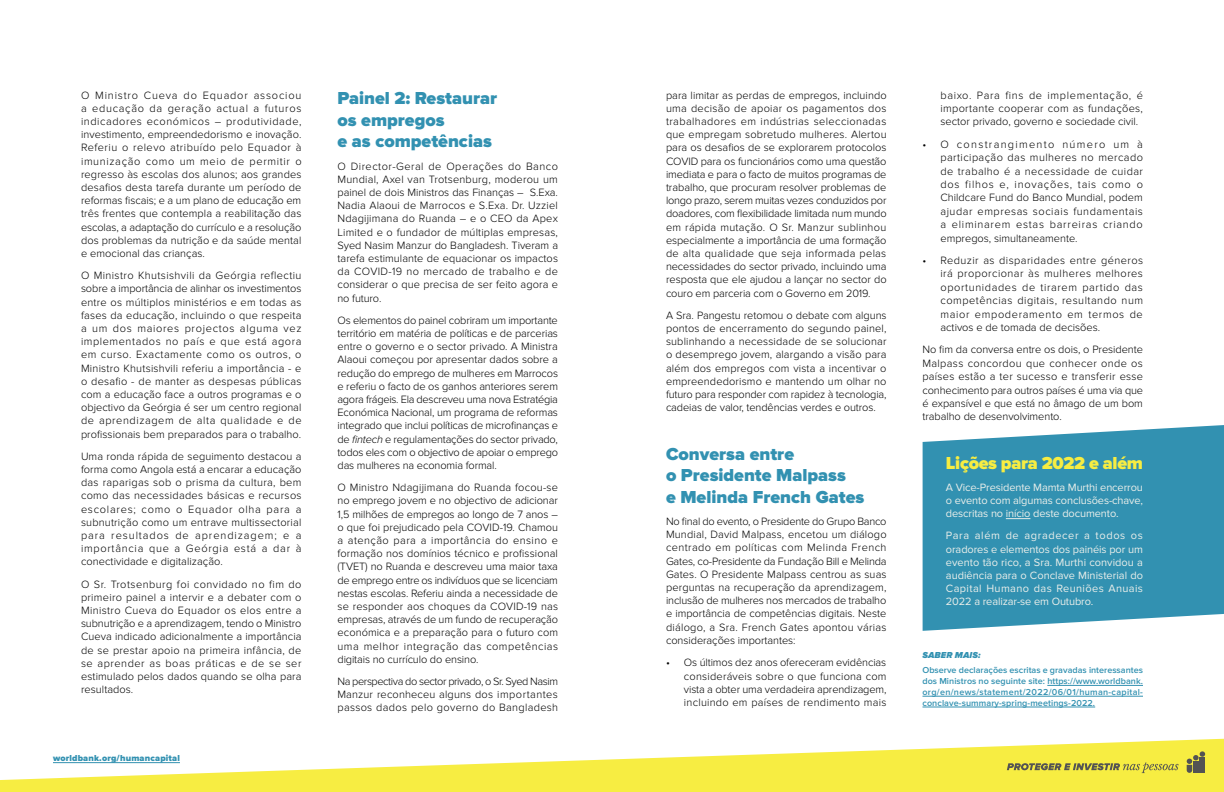
<style>
.page{position:relative;width:1224px;height:792px;background:#fff}
.page>*{position:absolute;margin:0;border:0;box-sizing:border-box;transform-origin:0 0}
.t1{font:900 18px/21.6px "Proxima Nova";color:#3291b1}
.t2{font:900 18px "Proxima Nova";letter-spacing:-.02em;color:#f7ed42}
.t3{font:300 11px/13.2px "Proxima Nova";letter-spacing:.005em;color:#000;text-align:justify}
.t4{font:11px/13.2px "Proxima Nova";letter-spacing:-.01em;color:#e9eeea;text-align:justify}
.t5{font:600 9px/10.8px "Proxima Nova";letter-spacing:.01em;color:#3291b1;text-align:justify}
.t6{font:900 9px "Proxima Nova";letter-spacing:.02em;color:#3291b1}
.t7{font:italic 900 9px "Proxima Nova";letter-spacing:.01em;color:#3291b1}
.s1{font-style:italic}
</style>
<div class="page">
<svg style="left:923px;top:425px;width:301px;height:206px;background:#439ab7"></svg>
<svg style="left:1006px;top:518px;width:24px;height:1px"></svg>
<svg style="left:0;top:739px;width:1224px;height:53px;fill:#f7ed42"></svg>
<svg style="left:1187px;top:751px;width:18px;height:22px"></svg>
<svg style="left:1007px;top:762px;width:172px;height:11px;background:#c0b947"></svg>
<hr style="left:1047px;top:685px;width:96px;height:1px;background:#3291b1">
<hr style="left:922px;top:696px;width:221px;height:1px;background:#3291b1">
<hr style="left:922px;top:707px;width:173px;height:1px;background:#3291b1">
<hr style="left:53px;top:762px;width:127px;height:1px;background:#3291b1">
<p class="t3" style="left:81px;top:89px;width:222px">O Ministro Cueva do Equador associou a educação da geração actual a futuros indicadores económicos – produtividade, investimento, empreendedorismo e inovação.<br>Referiu o relevo atribuído pelo Equador à imunização como um meio de permitir o regresso às escolas dos alunos; aos grandes desafios desta tarefa durante um período de reformas fiscais; e a um plano de educação em três frentes que contempla a reabilitação das escolas, a adaptação do currículo e a resolução dos problemas da nutrição e da saúde mental e emocional das crianças.</p>
<p class="t3" style="left:81px;top:269px;width:222px">O Ministro Khutsishvili da Geórgia reflectiu sobre a importância de alinhar os investimentos entre os múltiplos ministérios e em todas as fases da educação, incluindo o que respeita a um dos maiores projectos alguma vez implementados no país e que está agora em curso. Exactamente como os outros, o Ministro Khutsishvili referiu a importância - e o desafio - de manter as despesas públicas com a educação face a outros programas e o objectivo da Geórgia é ser um centro regional de aprendizagem de alta qualidade e de profissionais bem preparados para o trabalho.</p>
<p class="t3" style="left:81px;top:450px;width:222px">Uma ronda rápida de seguimento destacou a forma como Angola está a encarar a educação das raparigas sob o prisma da cultura, bem como das necessidades básicas e recursos escolares; como o Equador olha para a subnutrição como um entrave multissectorial para resultados de aprendizagem; e a importância que a Geórgia está a dar à conectividade e digitalização.</p>
<p class="t3" style="left:81px;top:578px;width:222px">O Sr. Trotsenburg foi convidado no fim do primeiro painel a intervir e a debater com o Ministro Cueva do Equador os elos entre a subnutrição e a aprendizagem, tendo o Ministro Cueva indicado adicionalmente a importância de se prestar apoio na primeira infância, de se aprender as boas práticas e de se ser estimulado pelos dados quando se olha para resultados.</p>
<p class="t6" style="left:53px;top:753px;width:128px">worldbank.org/humancapital</p>
<h1 class="t1" style="left:338px;top:88px;width:161px">Painel 2: Restaurar os empregos<br>e as competências</h1>
<p class="t3" style="left:338px;top:159px;width:222px">O Director-Geral de Operações do Banco Mundial, Axel van Trotsenburg, moderou um painel de dois Ministros das Finanças – S.Exa.<br>Nadia Alaoui de Marrocos e S.Exa. Dr. Uzziel Ndagijimana do Ruanda – e o CEO da Apex Limited e o fundador de múltiplas empresas, Syed Nasim Manzur do Bangladesh. Tiveram a tarefa estimulante de equacionar os impactos da COVID-19 no mercado de trabalho e de considerar o que precisa de ser feito agora e no futuro.</p>
<p class="t3" style="left:338px;top:314px;width:222px">Os elementos do painel cobriram um importante território em matéria de políticas e de parcerias entre o governo e o sector privado. A Ministra Alaoui começou por apresentar dados sobre a redução do emprego de mulheres em Marrocos e referiu o facto de os ganhos anteriores serem agora frágeis. Ela descreveu uma nova Estratégia Económica Nacional, um programa de reformas integrado que inclui políticas de microfinanças e de <span class="s1">fintech</span> e regulamentações do sector privado, todos eles com o objectivo de apoiar o emprego das mulheres na economia formal.</p>
<p class="t3" style="left:338px;top:481px;width:222px">O Ministro Ndagijimana do Ruanda focou-se no emprego jovem e no objectivo de adicionar 1,5 milhões de empregos ao longo de 7 anos – o que foi prejudicado pela COVID-19. Chamou a atenção para a importância do ensino e formação nos domínios técnico e profissional (TVET) no Ruanda e descreveu uma maior taxa de emprego entre os indivíduos que se licenciam nestas escolas. Referiu ainda a necessidade de se responder aos choques da COVID-19 nas empresas, através de um fundo de recuperação económica e a preparação para o futuro com uma melhor integração das competências digitais no currículo do ensino.</p>
<p class="t3" style="left:338px;top:675px;width:222px">Na perspectiva do sector privado, o Sr. Syed Nasim Manzur reconheceu alguns dos importantes passos dados pelo governo do Bangladesh</p>
<p class="t3" style="left:666px;top:89px;width:222px">para limitar as perdas de empregos, incluindo uma decisão de apoiar os pagamentos dos trabalhadores em indústrias seleccionadas que empregam sobretudo mulheres. Alertou para os desafios de se explorarem protocolos COVID para os funcionários como uma questão imediata e para o facto de muitos programas de trabalho, que procuram resolver problemas de longo prazo, serem muitas vezes conduzidos por doadores, com flexibilidade limitada num mundo em rápida mutação. O Sr. Manzur sublinhou especialmente a importância de uma formação de alta qualidade que seja informada pelas necessidades do sector privado, incluindo uma resposta que ele ajudou a lançar no sector do couro em parceria com o Governo em 2019.</p>
<p class="t3" style="left:666px;top:309px;width:222px">A Sra. Pangestu retomou o debate com alguns pontos de encerramento do segundo painel, sublinhando a necessidade de se solucionar o desemprego jovem, alargando a visão para além dos empregos com vista a incentivar o empreendedorismo e mantendo um olhar no futuro para responder com rapidez à tecnologia, cadeias de valor, tendências verdes e outros.</p>
<h1 class="t1" style="left:666px;top:443px;width:200px">Conversa entre<br>o Presidente Malpass<br>e Melinda French Gates</h1>
<p class="t3" style="left:666px;top:515px;width:222px">No final do evento, o Presidente do Grupo Banco Mundial, David Malpass, encetou um diálogo centrado em políticas com Melinda French Gates, co-Presidente da Fundação Bill e Melinda Gates. O Presidente Malpass centrou as suas perguntas na recuperação da aprendizagem, inclusão de mulheres nos mercados de trabalho e importância de competências digitais. Neste diálogo, a Sra. French Gates apontou várias considerações importantes:</p>
<p class="t3" style="left:684px;top:656px;width:204px;text-indent:-18px">• Os últimos dez anos ofereceram evidências consideráveis sobre o que funciona com vista a obter uma verdadeira aprendizagem, incluindo em países de rendimento mais</p>
<p class="t3" style="left:940px;top:88px;width:204px">baixo. Para fins de implementação, é importante cooperar com as fundações, sector privado, governo e sociedade civil.</p>
<p class="t3" style="left:940px;top:138px;width:204px;text-indent:-18px">• O constrangimento número um à participação das mulheres no mercado de trabalho é a necessidade de cuidar dos filhos e, inovações, tais como o Childcare Fund do Banco Mundial, podem ajudar empresas sociais fundamentais a eliminarem estas barreiras criando empregos, simultaneamente.</p>
<p class="t3" style="left:940px;top:254px;width:204px;text-indent:-18px">• Reduzir as disparidades entre géneros irá proporcionar às mulheres melhores oportunidades de tirarem partido das competências digitais, resultando num maior empoderamento em termos de activos e de tomada de decisões.</p>
<p class="t3" style="left:922px;top:343px;width:222px">No fim da conversa entre os dois, o Presidente Malpass concordou que conhecer onde os países estão a ter sucesso e transferir esse conhecimento para outros países é uma via que é expansível e que está no âmago de um bom trabalho de desenvolvimento.</p>
<h1 class="t2" style="left:946px;top:452px;width:198px">Lições para 2022 e além</h1>
<p class="t4" style="left:946px;top:481px;width:199px">A Vice-Presidente Mamta Murthi encerrou o evento com algumas conclusões-chave, descritas no início deste documento.</p>
<p class="t4" style="left:946px;top:529px;width:199px">Para além de agradecer a todos os oradores e elementos dos painéis por um evento tão rico, a Sra. Murthi convidou a audiência para o Conclave Ministerial do Capital Humano das Reuniões Anuais 2022 a realizar-se em Outubro.</p>
<p class="t7" style="left:922px;top:650px;width:60px">SABER MAIS:</p>
<p class="t5" style="left:922px;top:665px;width:222px">Observe declarações escritas e gravadas interessantes dos Ministros no seguinte site: https://www.worldbank. org/en/news/statement/2022/06/01/human-capital&shy;conclave-summary-spring-meetings-2022.</p>
</div>
